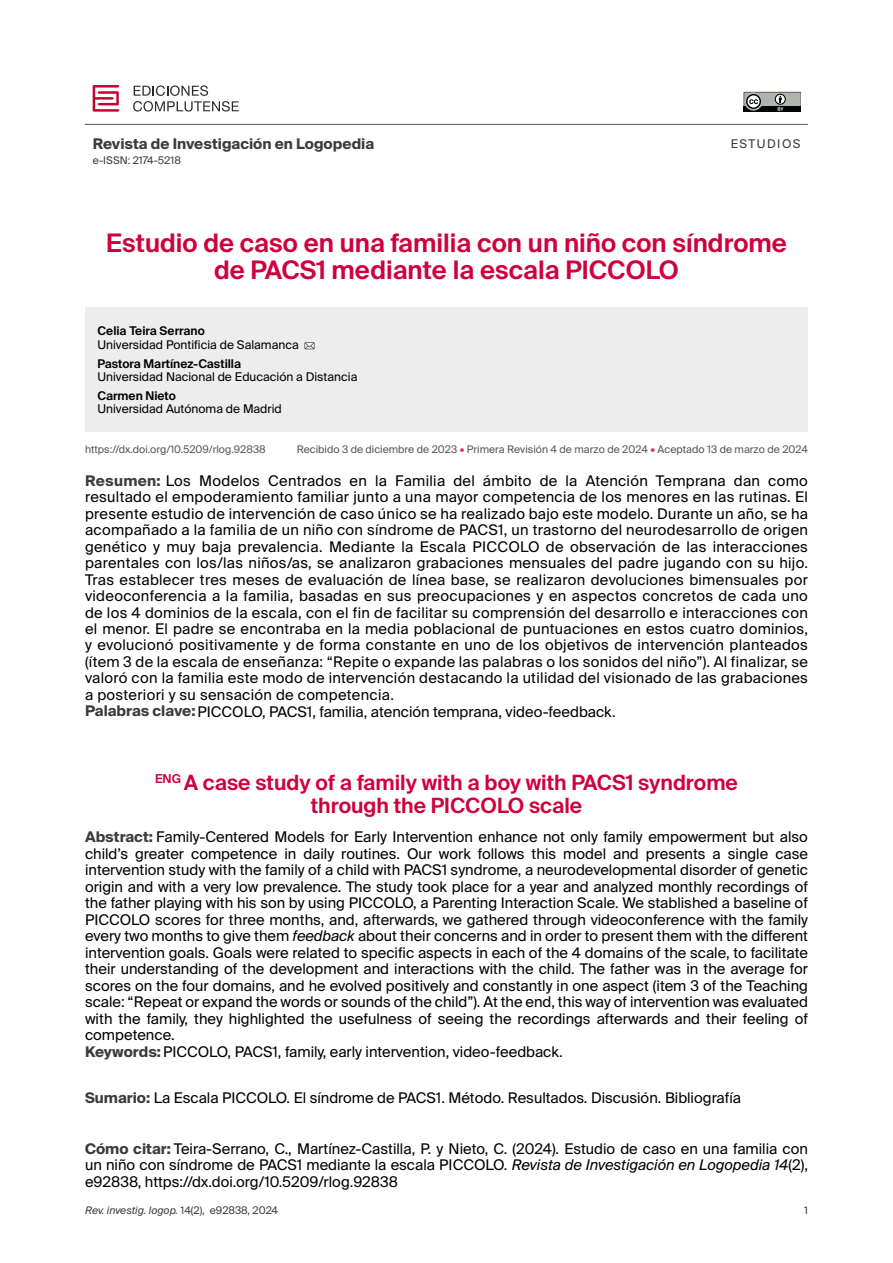
<style>
.page{position:relative;width:893px;height:1263px;background:#fff}
.page>*{position:absolute;margin:0;border:0;box-sizing:border-box;transform-origin:0 0}
.t1{font:600 25.5px/27px "Suisse Intl";color:#cf003d;text-align:center}
.t2{font:600 21px/22.5px "Suisse Intl";color:#cf003d;text-align:center}
.t3{font:14.7px/16.5px "Suisse Intl";letter-spacing:.005em;color:#000}
.t4{font:700 14.7px "Suisse Intl";color:#3c3c3b}
.t5{font:12px "Suisse Intl";color:#000}
.t6{font:600 12px "Suisse Intl";color:#000}
.t7{font:12px "Suisse Intl";letter-spacing:.12em;color:#3c3c3b}
.t8{font:10.5px "Suisse Intl";color:#575756}
.t9{font:italic 10.5px "Suisse Intl";color:#3c3c3b}
.t10{font:10.5px "Suisse Intl";color:#3c3c3b}
.s1{color:#d83364}
.s2{font-weight:700;color:#3c3c3b}
.s3{font-style:italic}
.s4{font-style:normal}
</style>
<div class="page">
<hr style="left:85px;top:124px;width:723px;height:1px;background:#575756">
<svg style="left:744px;top:92px;width:56px;height:19px"></svg>
<svg style="left:93px;top:85px;width:26px;height:26px"></svg>
<svg style="left:133px;top:85px;width:106px;height:26px"></svg>
<div style="left:85px;top:307px;width:723px;height:125px;background:#ededed"></div>
<svg style="left:305px;top:342px;width:9px;height:7px"></svg>
<p class="t4" style="left:93px;top:135px;width:283px">Revista de Investigación en Logopedia</p>
<p class="t10" style="left:93px;top:154px;width:90px">e-ISSN: 2174-5218</p>
<p class="t7" style="left:731px;top:136px;width:71px">ESTUDIOS</p>
<h1 class="t1" style="left:106px;top:229px;width:682px">Estudio de caso en una familia con un niño con síndrome de PACS1 mediante la escala PICCOLO</h1>
<p class="t6" style="left:97px;top:324px;width:109px">Celia Teira Serrano</p>
<p class="t5" style="left:97px;top:338px;width:203px">Universidad Pontificia de Salamanca</p>
<p class="t6" style="left:97px;top:357px;width:145px">Pastora Martínez-Castilla</p>
<p class="t5" style="left:97px;top:370px;width:261px">Universidad Nacional de Educación a Distancia</p>
<p class="t6" style="left:97px;top:389px;width:80px">Carmen Nieto</p>
<p class="t5" style="left:97px;top:402px;width:186px">Universidad Autónoma de Madrid</p>
<p class="t8" style="left:85px;top:443px;width:182px">https://dx.doi.org/10.5209/rlog.92838</p>
<p class="t8" style="left:297px;top:443px;width:513px">Recibido 3 de diciembre de 2023 <span class="s1">•</span> Primera Revisión 4 de marzo de 2024 <span class="s1">•</span> Aceptado 13 de marzo de 2024</p>
<p class="t3" style="left:85px;top:472px;width:724px"><span class="s2">Resumen:</span> Los Modelos Centrados en la Familia del ámbito de la Atención Temprana dan como resultado el empoderamiento familiar junto a una mayor competencia de los menores en las rutinas. El presente estudio de intervención de caso único se ha realizado bajo este modelo. Durante un año, se ha acompañado a la familia de un niño con síndrome de PACS1, un trastorno del neurodesarrollo de origen genético y muy baja prevalencia. Mediante la Escala PICCOLO de observación de las interacciones parentales con los/las niños/as, se analizaron grabaciones mensuales del padre jugando con su hijo.<br>Tras establecer tres meses de evaluación de línea base, se realizaron devoluciones bimensuales por videoconferencia a la familia, basadas en sus preocupaciones y en aspectos concretos de cada uno de los 4 dominios de la escala, con el fin de facilitar su comprensión del desarrollo e interacciones con el menor. El padre se encontraba en la media poblacional de puntuaciones en estos cuatro dominios, y evolucionó positivamente y de forma constante en uno de los objetivos de intervención planteados (ítem 3 de la escala de enseñanza: “Repite o expande las palabras o los sonidos del niño”). Al finalizar, se valoró con la familia este modo de intervención destacando la utilidad del visionado de las grabaciones a posteriori y su sensación de competencia.<br><span class="s2">Palabras clave:</span>PICCOLO, PACS1, familia, atención temprana, video-feedback.</p>
<h2 class="t2" style="left:155px;top:772px;width:584px"><sup>ENG</sup> A case study of a family with a boy with PACS1 syndrome through the PICCOLO scale</h2>
<p class="t3" style="left:85px;top:829px;width:724px"><span class="s2">Abstract:</span> Family-Centered Models for Early Intervention enhance not only family empowerment but also child’s greater competence in daily routines. Our work follows this model and presents a single case intervention study with the family of a child with PACS1 syndrome, a neurodevelopmental disorder of genetic origin and with a very low prevalence. The study took place for a year and analyzed monthly recordings of the father playing with his son by using PICCOLO, a Parenting Interaction Scale. We stablished a baseline of PICCOLO scores for three months, and, afterwards, we gathered through videoconference with the family every two months to give them <span class="s3">feedback</span> about their concerns and in order to present them with the different intervention goals. Goals were related to specific aspects in each of the 4 domains of the scale, to facilitate their understanding of the development and interactions with the child. The father was in the average for scores on the four domains, and he evolved positively and constantly in one aspect (item 3 of the Teaching scale: “Repeat or expand the words or sounds of the child”). At the end, this way of intervention was evaluated with the family, they highlighted the usefulness of seeing the recordings afterwards and their feeling of competence.<br><span class="s2">Keywords:</span>PICCOLO, PACS1, family, early intervention, video-feedback.</p>
<p class="t3" style="left:85px;top:1090px;width:657px"><span class="s2">Sumario:</span> La Escala PICCOLO. El síndrome de PACS1. Método. Resultados. Discusión. Bibliografía</p>
<p class="t3" style="left:85px;top:1140px;width:724px;text-align:justify"><span class="s2">Cómo citar:</span> Teira-Serrano, C., Martínez-Castilla, P. y Nieto, C. (2024). Estudio de caso en una familia con un niño con síndrome de PACS1 mediante la escala PICCOLO. <span class="s3">Revista de Investigación en Logopedia 14</span>(2), e92838, https://dx.doi.org/10.5209/rlog.92838</p>
<p class="t9" style="left:85px;top:1204px;width:195px">Rev. investig. logop. <span class="s4">14(2), e92838, 2024</span></p>
<p class="t10" style="left:804px;top:1204px;width:5px">1</p>
</div>
